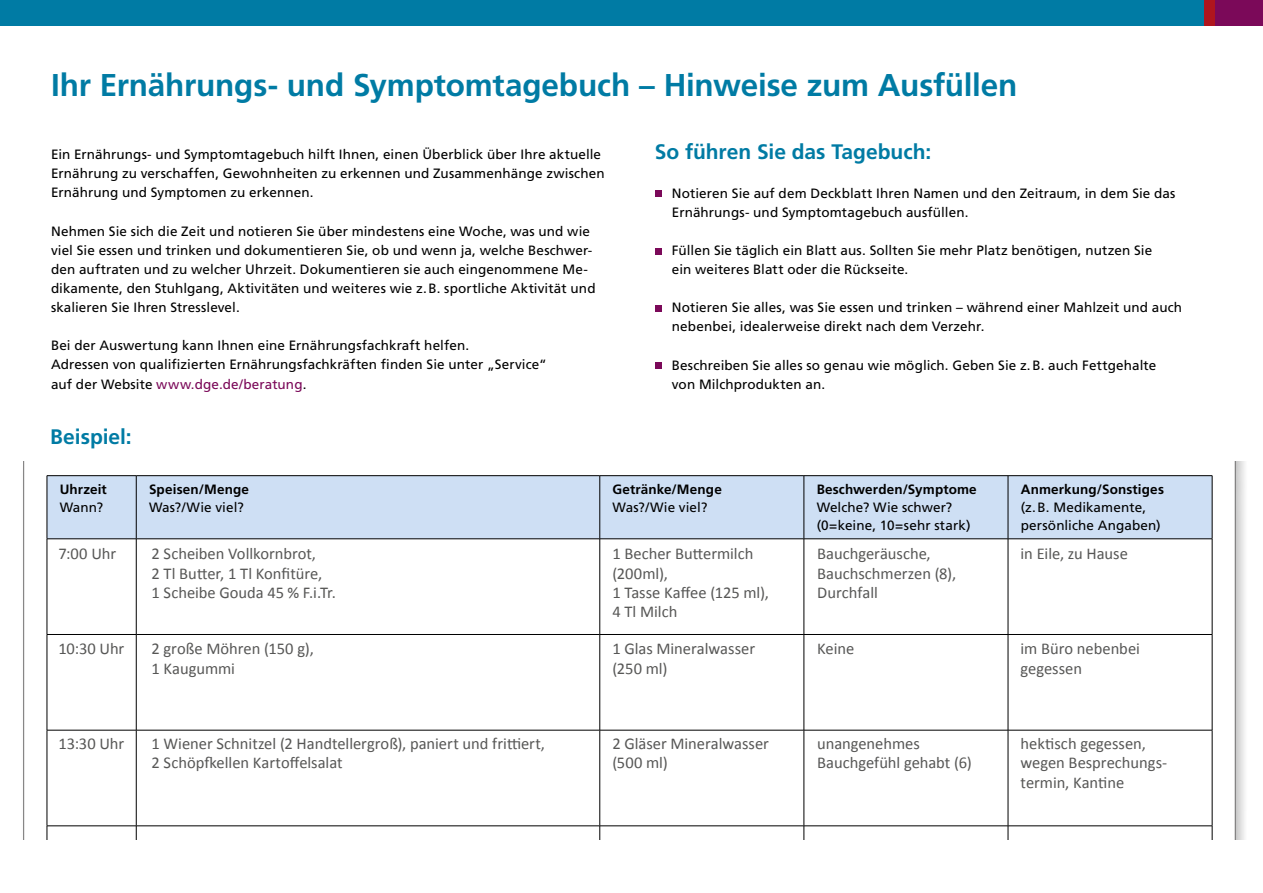
<style>
.page{position:relative;width:1263px;height:893px;background:#fff}
.page>*{position:absolute;margin:0;border:0;box-sizing:border-box;transform-origin:0 0}
._01_Headline_Kapitel{font:700 31.5px "Frutiger LT Std";letter-spacing:-.005em;color:#007ba4}
._02_Grundtext{font:700 21px "Frutiger LT Std";color:#007ba4}
._02_Grundtext-2{font:16.5px/19.2px "Calibri";color:#575756}
._02_Grundtext-3{font:13.5px/19.2px "Frutiger LT Std";letter-spacing:.005em;color:#000}
.t1{font:700 13.5px "Frutiger LT Std";letter-spacing:.01em;color:#000}
.s1{color:#7b0959}
</style>
<div class="page">
<svg style="left:23px;top:461px;width:1212px;height:379px"></svg>
<div style="left:48px;top:476px;width:1164px;height:63px;background:#cedff4"></div>
<hr style="left:47px;top:475px;width:89px;height:1px;background:#000">
<hr style="left:47px;top:476px;width:1px;height:63px;background:#000">
<hr style="left:136px;top:475px;width:464px;height:1px;background:#000">
<hr style="left:136px;top:476px;width:1px;height:63px;background:#000">
<hr style="left:600px;top:475px;width:204px;height:1px;background:#000">
<hr style="left:599px;top:476px;width:1px;height:63px;background:#000">
<hr style="left:804px;top:475px;width:204px;height:1px;background:#000">
<hr style="left:804px;top:476px;width:1px;height:63px;background:#000">
<hr style="left:1008px;top:475px;width:204px;height:1px;background:#000">
<hr style="left:1008px;top:476px;width:1px;height:63px;background:#000">
<hr style="left:1212px;top:476px;width:1px;height:63px;background:#000">
<hr style="left:47px;top:539px;width:89px;height:1px;background:#000">
<hr style="left:47px;top:539px;width:1px;height:95px;background:#000">
<hr style="left:136px;top:539px;width:464px;height:1px;background:#000">
<hr style="left:136px;top:539px;width:1px;height:95px;background:#000">
<hr style="left:600px;top:539px;width:204px;height:1px;background:#000">
<hr style="left:599px;top:539px;width:1px;height:95px;background:#000">
<hr style="left:804px;top:539px;width:204px;height:1px;background:#000">
<hr style="left:804px;top:539px;width:1px;height:95px;background:#000">
<hr style="left:1008px;top:539px;width:204px;height:1px;background:#000">
<hr style="left:1008px;top:539px;width:1px;height:95px;background:#000">
<hr style="left:1212px;top:539px;width:1px;height:95px;background:#000">
<hr style="left:47px;top:634px;width:89px;height:1px;background:#000">
<hr style="left:47px;top:635px;width:1px;height:95px;background:#000">
<hr style="left:136px;top:634px;width:464px;height:1px;background:#000">
<hr style="left:136px;top:635px;width:1px;height:95px;background:#000">
<hr style="left:600px;top:634px;width:204px;height:1px;background:#000">
<hr style="left:599px;top:635px;width:1px;height:95px;background:#000">
<hr style="left:804px;top:634px;width:204px;height:1px;background:#000">
<hr style="left:804px;top:635px;width:1px;height:95px;background:#000">
<hr style="left:1008px;top:634px;width:204px;height:1px;background:#000">
<hr style="left:1008px;top:635px;width:1px;height:95px;background:#000">
<hr style="left:1212px;top:635px;width:1px;height:95px;background:#000">
<hr style="left:47px;top:730px;width:89px;height:1px;background:#000">
<hr style="left:47px;top:730px;width:1px;height:96px;background:#000">
<hr style="left:136px;top:730px;width:464px;height:1px;background:#000">
<hr style="left:136px;top:730px;width:1px;height:96px;background:#000">
<hr style="left:600px;top:730px;width:204px;height:1px;background:#000">
<hr style="left:599px;top:730px;width:1px;height:96px;background:#000">
<hr style="left:804px;top:730px;width:204px;height:1px;background:#000">
<hr style="left:804px;top:730px;width:1px;height:96px;background:#000">
<hr style="left:1008px;top:730px;width:204px;height:1px;background:#000">
<hr style="left:1008px;top:730px;width:1px;height:96px;background:#000">
<hr style="left:1212px;top:730px;width:1px;height:96px;background:#000">
<hr style="left:47px;top:826px;width:89px;height:1px;background:#000">
<hr style="left:47px;top:826px;width:1px;height:67px;background:#000">
<hr style="left:136px;top:826px;width:464px;height:1px;background:#000">
<hr style="left:136px;top:826px;width:1px;height:67px;background:#000">
<hr style="left:600px;top:826px;width:204px;height:1px;background:#000">
<hr style="left:599px;top:826px;width:1px;height:67px;background:#000">
<hr style="left:804px;top:826px;width:204px;height:1px;background:#000">
<hr style="left:804px;top:826px;width:1px;height:67px;background:#000">
<hr style="left:1008px;top:826px;width:204px;height:1px;background:#000">
<hr style="left:1008px;top:826px;width:1px;height:67px;background:#000">
<hr style="left:1212px;top:826px;width:1px;height:67px;background:#000">
<div style="left:0;top:0;width:1210px;height:26px;background:#007ba4"></div>
<div style="left:1215px;top:0;width:48px;height:26px;background:#7b0959"></div>
<div style="left:1204px;top:0;width:11px;height:26px;background:#af151e"></div>
<div style="left:655px;top:190px;width:6px;height:7px;background:#7b0959"></div>
<svg style="left:655px;top:248px;width:6px;height:6px"></svg>
<div style="left:655px;top:305px;width:6px;height:7px;background:#7b0959"></div>
<svg style="left:655px;top:363px;width:6px;height:6px"></svg>
<div style="left:0;top:841px;width:1263px;height:52px;background:#fff"></div>
<p class="_01_Headline_Kapitel" style="left:51px;top:66px;width:968px">Ihr Ernährungs- und Symptomtagebuch – Hinweise zum Ausfüllen</p>
<p class="_02_Grundtext-3" style="left:51px;top:145px;width:555px">Ein Ernährungs- und Symptomtagebuch hilft Ihnen, einen Überblick über Ihre aktuelle<br>Ernährung zu verschaffen, Gewohnheiten zu erkennen und Zusammenhänge zwischen<br>Ernährung und Symptomen zu erkennen.</p>
<p class="_02_Grundtext-3" style="left:51px;top:221px;width:546px">Nehmen Sie sich die Zeit und notieren Sie über mindestens eine Woche, was und wie viel Sie essen und trinken und dokumentieren Sie, ob und wenn ja, welche Beschwer&shy;den auftraten und zu welcher Uhrzeit. Dokumentieren sie auch eingenommene Me&shy;dikamente, den Stuhlgang, Aktivitäten und weiteres wie z.B. sportliche Aktivität und skalieren Sie Ihren Stresslevel.</p>
<p class="_02_Grundtext-3" style="left:51px;top:336px;width:497px">Bei der Auswertung kann Ihnen eine Ernährungsfachkraft helfen.<br>Adressen von qualifizierten Ernährungsfachkräften finden Sie unter „Service“ auf der Website <span class="s1">www.dge.de/beratung</span>.</p>
<p class="_02_Grundtext" style="left:655px;top:140px;width:278px">So führen Sie das Tagebuch:</p>
<p class="_02_Grundtext-3" style="left:672px;top:183px;width:505px">Notieren Sie auf dem Deckblatt Ihren Namen und den Zeitraum, in dem Sie das<br>Ernährungs- und Symptomtagebuch ausfüllen.</p>
<p class="_02_Grundtext-3" style="left:672px;top:241px;width:482px">Füllen Sie täglich ein Blatt aus. Sollten Sie mehr Platz benötigen, nutzen Sie ein weiteres Blatt oder die Rückseite.</p>
<p class="_02_Grundtext-3" style="left:672px;top:298px;width:512px">Notieren Sie alles, was Sie essen und trinken – während einer Mahlzeit und auch nebenbei, idealerweise direkt nach dem Verzehr.</p>
<p class="_02_Grundtext-3" style="left:672px;top:356px;width:486px">Beschreiben Sie alles so genau wie möglich. Geben Sie z.B. auch Fettgehalte von Milchprodukten an.</p>
<p class="_02_Grundtext" style="left:50px;top:424px;width:83px">Beispiel:</p>
<p class="t1" style="left:60px;top:482px;width:49px">Uhrzeit</p>
<p class="_02_Grundtext-3" style="left:60px;top:498px;width:45px">Wann?</p>
<p class="t1" style="left:149px;top:482px;width:102px">Speisen/Menge</p>
<p class="_02_Grundtext-3" style="left:149px;top:498px;width:96px">Was?/Wie viel?</p>
<p class="t1" style="left:612px;top:482px;width:111px">Getränke/Menge</p>
<p class="_02_Grundtext-3" style="left:612px;top:498px;width:96px">Was?/Wie viel?</p>
<p class="t1" style="left:817px;top:482px;width:162px">Beschwerden/Symptome</p>
<p class="_02_Grundtext-3" style="left:817px;top:498px;width:137px">Welche? Wie schwer?</p>
<p class="_02_Grundtext-3" style="left:817px;top:516px;width:155px">(0=keine, 10=sehr stark)</p>
<p class="t1" style="left:1021px;top:482px;width:145px">Anmerkung/Sonstiges</p>
<p class="_02_Grundtext-3" style="left:1021px;top:499px;width:141px;line-height:18px">(z.B. Medikamente, persönliche Angaben)</p>
<p class="_02_Grundtext-2" style="left:58px;top:544px;width:59px">7:00 Uhr</p>
<p class="_02_Grundtext-2" style="left:612px;top:544px;width:143px">1 Becher Buttermilch (200ml),</p>
<p class="_02_Grundtext-2" style="left:612px;top:582px;width:158px">1 Tasse Kaffee (125 ml),<br>4 Tl Milch</p>
<p class="_02_Grundtext-2" style="left:151px;top:544px;width:166px">2 Scheiben Vollkornbrot,</p>
<p class="_02_Grundtext-2" style="left:151px;top:563px;width:172px">2 Tl Butter, 1 Tl Konfitüre,</p>
<p class="_02_Grundtext-2" style="left:151px;top:582px;width:186px">1 Scheibe Gouda 45 % F.i.Tr.</p>
<p class="_02_Grundtext-2" style="left:817px;top:544px;width:140px">Bauchgeräusche,<br>Bauchschmerzen (8),<br>Durchfall</p>
<p class="_02_Grundtext-2" style="left:1020px;top:544px;width:109px">in Eile, zu Hause</p>
<p class="_02_Grundtext-2" style="left:151px;top:639px;width:164px">2 große Möhren (150 g),<br>1 Kaugummi</p>
<p class="_02_Grundtext-2" style="left:58px;top:639px;width:67px">10:30 Uhr</p>
<p class="_02_Grundtext-2" style="left:612px;top:639px;width:144px">1 Glas Mineralwasser (250 ml)</p>
<p class="_02_Grundtext-2" style="left:817px;top:639px;width:39px">Keine</p>
<p class="_02_Grundtext-2" style="left:1020px;top:639px;width:121px">im Büro nebenbei gegessen</p>
<p class="_02_Grundtext-2" style="left:151px;top:734px;width:395px">1 Wiener Schnitzel (2 Handtellergroß), paniert und frittiert,<br>2 Schöpfkellen Kartoffelsalat</p>
<p class="_02_Grundtext-2" style="left:58px;top:734px;width:67px">13:30 Uhr</p>
<p class="_02_Grundtext-2" style="left:612px;top:734px;width:158px">2 Gläser Mineralwasser (500 ml)</p>
<p class="_02_Grundtext-2" style="left:817px;top:734px;width:156px">unangenehmes<br>Bauchgefühl gehabt (6)</p>
<p class="_02_Grundtext-2" style="left:1020px;top:734px;width:148px">hektisch gegessen, wegen Besprechungs&shy;termin, Kantine</p>
</div>
